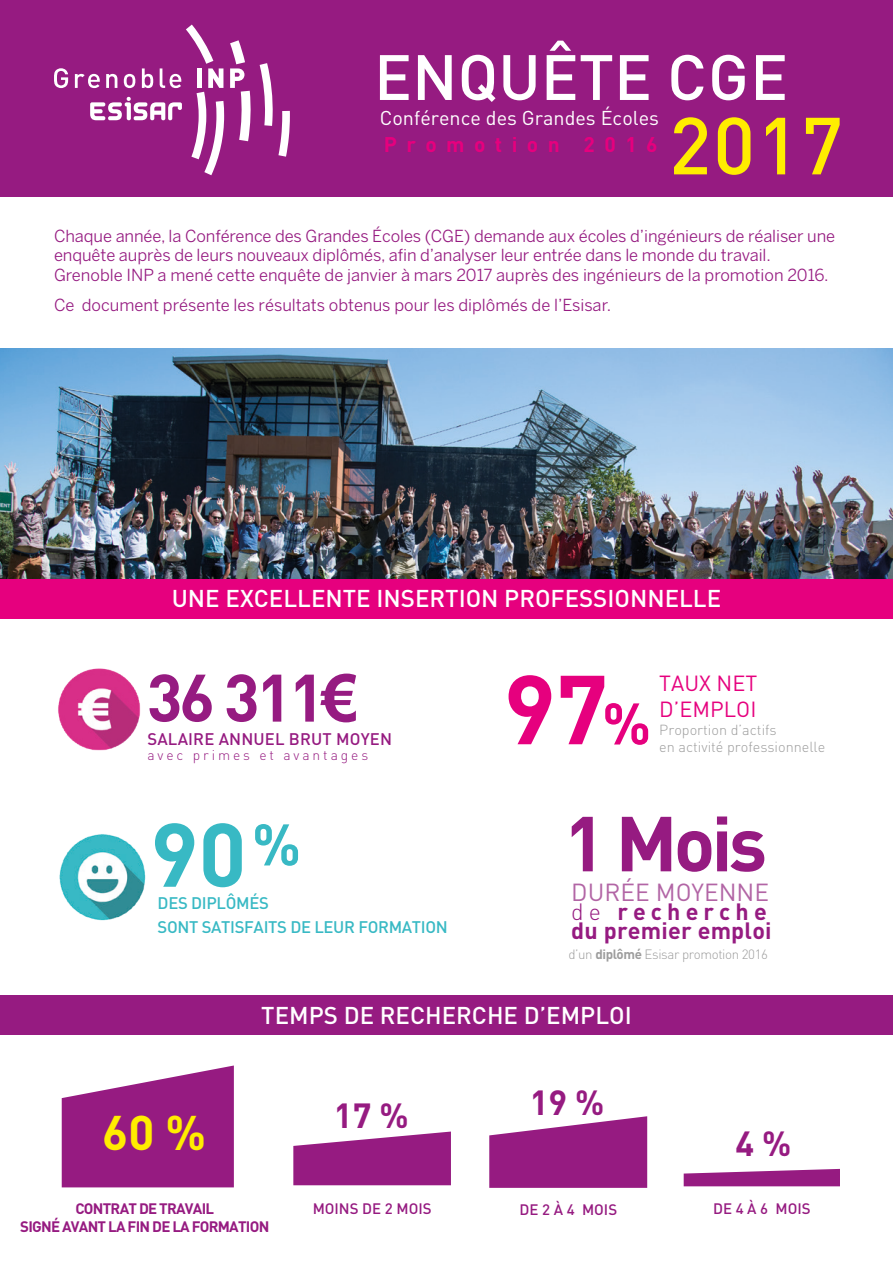
<style>
.page{position:relative;width:893px;height:1263px;background:#fff}
.page>*{position:absolute;margin:0;border:0;box-sizing:border-box;transform-origin:0 0}
.t1{font:700 96.15px "DIN";color:#e6007e}
.t2{font:700 88.65px "DIN";color:#38b9c4}
.t3{font:500 79.5px "DIN";color:#ffed00}
.t4{font:700 76.5px "DIN";color:#961b81}
.t5{font:700 66px "DIN";color:#961b81}
.t6{font:500 63px "DIN";color:#fff}
.t7{font:700 57.75px "DIN";color:#e6007e}
.t8{font:700 57.75px "DIN";color:#38b9c4}
.t9{font:700 48px "DIN";color:#ffed00}
.t10{font:700 34.5px "DIN";color:#961b81}
.t11{font:24.45px "DIN";color:#b265a5}
.t12{font:500 24px "DIN";color:#fff}
.t13{font:700 23.25px "DIN";letter-spacing:.01em;color:#961b81}
.t14{font:700 23.25px "DIN";letter-spacing:.22em;color:#961b81}
.t15{font:21.6px "DIN";color:#e6007e}
.t16{font:700 21px "DIN";letter-spacing:.45em;color:#e6007e}
.t17{font:19.8px "DIN";color:#fff}
.t18{font:500 16.65px "DIN";letter-spacing:-.02em;color:#38b9c4}
.t19{font:500 16.65px "DIN";letter-spacing:.01em;color:#961b81}
.t20{font:16.5px/19.8px "Benton Sans";letter-spacing:-.005em;color:#961b81}
.t21{font:700 15px "DIN";letter-spacing:-.05em;color:#961b81}
.t22{font:500 15px "DIN";color:#961b81}
.t23{font:300 14.4px "DIN";color:#9d9d9d}
.t24{font:300 13.8px "DIN";letter-spacing:.21em;color:#961b81}
.t25{font:300 13.35px "DIN";letter-spacing:-.03em;color:#9d9d9d}
.s1{font-family:"Arial"}
.s2{font-weight:300}
.s3{font-weight:700}
</style>
<div class="page">
<div style="left:0;top:995px;width:893px;height:40px;background:#961b81"></div>
<img style="left:0;top:348px;width:893px;height:231px">
<div style="left:0;top:0;width:893px;height:197px;background:#961b81"></div>
<svg style="left:62px;top:1065px;width:172px;height:122px;background:#a43a92"></svg>
<svg style="left:293px;top:1131px;width:158px;height:54px;background:#a53c93"></svg>
<svg style="left:489px;top:1116px;width:158px;height:72px;background:#a43b92"></svg>
<svg style="left:684px;top:1169px;width:156px;height:17px;background:#a33891"></svg>
<svg style="left:260px;top:63px;width:30px;height:94px"></svg>
<svg style="left:54px;top:68px;width:14px;height:20px"></svg>
<svg style="left:230px;top:40px;width:21px;height:101px"></svg>
<svg style="left:75px;top:25px;width:149px;height:150px"></svg>
<img style="left:58px;top:668px;width:83px;height:83px">
<div style="left:0;top:579px;width:893px;height:40px;background:#e6007e"></div>
<img style="left:59px;top:834px;width:87px;height:87px">
<p class="t6" style="left:374px;top:37px;width:416px">ENQUÊTE CGE</p>
<p class="t17" style="left:380px;top:105px;width:281px">Conférence des Grandes Écoles</p>
<p class="t16" style="left:384px;top:131px;width:275px">Promotion 2016</p>
<p class="t3" style="left:669px;top:95px;width:176px">2017</p>
<p class="t20" style="left:54px;top:226px;width:783px">Chaque année, la Conférence des Grandes Écoles (CGE) demande aux écoles d’ingénieurs de réaliser une enquête auprès de leurs nouveaux diplômés, afin d’analyser leur entrée dans le monde du travail.</p>
<p class="t20" style="left:54px;top:266px;width:776px">Grenoble INP a mené cette enquête de janvier à mars 2017 auprès des ingénieurs de la promotion 2016.</p>
<p class="t20" style="left:54px;top:296px;width:559px">Ce document présente les résultats obtenus pour les diplômés de l’Esisar.</p>
<p class="t12" style="left:172px;top:583px;width:551px">UNE EXCELLENTE INSERTION PROFESSIONNELLE</p>
<p class="t5" style="left:147px;top:655px;width:213px">36 311<span class="s1">€</span></p>
<p class="t19" style="left:147px;top:728px;width:246px">SALAIRE ANNUEL BRUT MOYEN</p>
<p class="t24" style="left:147px;top:747px;width:222px">avec primes et avantages</p>
<p class="t2" style="left:150px;top:797px;width:98px">90</p>
<p class="t18" style="left:158px;top:893px;width:113px">DES DIPLÔMÉS</p>
<p class="t18" style="left:158px;top:916px;width:292px">SONT SATISFAITS DE LEUR FORMATION</p>
<p class="t8" style="left:252px;top:807px;width:50px">%</p>
<p class="t1" style="left:504px;top:647px;width:106px">97</p>
<p class="t15" style="left:659px;top:670px;width:99px">TAUX NET</p>
<p class="t15" style="left:659px;top:696px;width:99px">D’EMPLOI</p>
<p class="t23" style="left:659px;top:721px;width:119px">Proportion d’actifs</p>
<p class="t7" style="left:602px;top:686px;width:50px">%</p>
<p class="t23" style="left:659px;top:738px;width:167px">en activité professionnelle</p>
<p class="t4" style="left:564px;top:794px;width:205px">1 Mois</p>
<p class="t11" style="left:571px;top:877px;width:199px">DURÉE MOYENNE</p>
<p class="t14" style="left:571px;top:896px;width:197px"><span class="s2">de</span> recherche</p>
<p class="t13" style="left:571px;top:915px;width:202px">du premier emploi</p>
<p class="t25" style="left:568px;top:946px;width:201px">d’un <span class="s3">diplômé</span> Esisar promotion 2016</p>
<p class="t9" style="left:102px;top:1101px;width:105px">60 %</p>
<p class="t12" style="left:261px;top:1000px;width:372px">TEMPS DE RECHERCHE D’EMPLOI</p>
<p class="t10" style="left:334px;top:1093px;width:76px">17 %</p>
<p class="t10" style="left:530px;top:1080px;width:76px">19 %</p>
<p class="t10" style="left:735px;top:1121px;width:57px">4 %</p>
<p class="t21" style="left:75px;top:1199px;width:140px">CONTRAT DE TRAVAIL</p>
<p class="t21" style="left:20px;top:1217px;width:251px">SIGNÉ AVANT LA FIN DE LA FORMATION</p>
<p class="t22" style="left:313px;top:1199px;width:120px">MOINS DE 2 MOIS</p>
<p class="t22" style="left:520px;top:1200px;width:99px">DE 2 À 4 MOIS</p>
<p class="t22" style="left:713px;top:1199px;width:99px">DE 4 À 6 MOIS</p>
</div>
